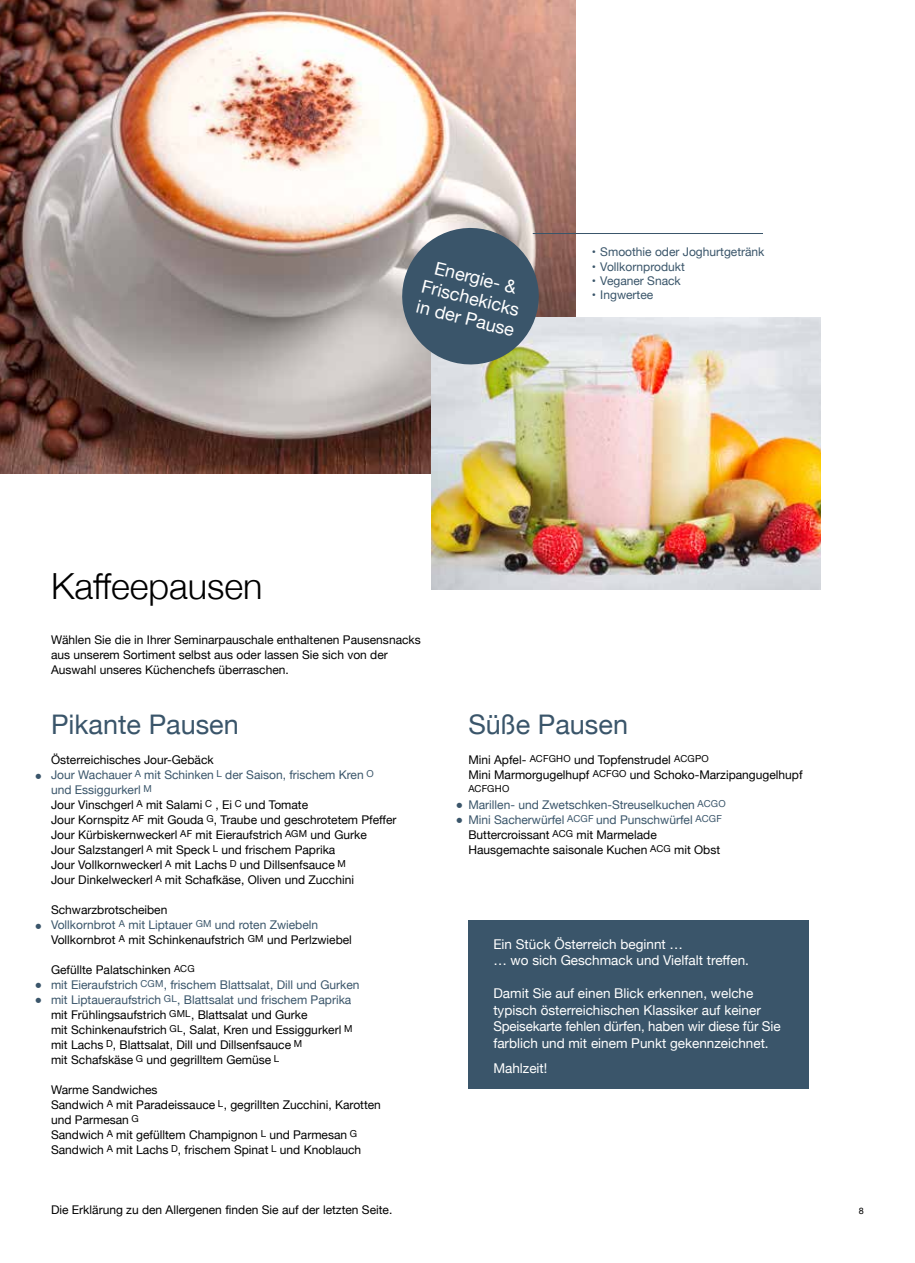
<style>
.page{position:relative;width:915px;height:1263px;background:#fff}
.page>*{position:absolute;margin:0;border:0;box-sizing:border-box;transform-origin:0 0}
.t1{font:300 36px "Helvetica Neue";color:#000}
.t2{font:27px "Helvetica Neue";color:#3a556a}
.t3{font:18px/21px "Helvetica Neue";color:#fff;text-align:center}
.t4{font:13.5px/16.5px "Helvetica Neue";color:#fff}
.t5{font:12px/15px "Helvetica Neue";color:#000}
.t6{font:12px/15px "Helvetica Neue";color:#3a556a}
.t7{font:9.6px "Helvetica Neue";letter-spacing:.02em;color:#000}
.t8{font:9px "Helvetica Neue";color:#000}
.s1{color:#3a556a}
.s2{color:#000}
</style>
<div class="page">
<img style="left:0;top:0;width:575px;height:474px">
<hr style="left:532px;top:233px;width:230px;height:1px;background:#3a556a">
<img style="left:431px;top:318px;width:389px;height:271px">
<svg style="left:395px;top:221px;width:150px;height:150px"></svg>
<div style="left:467px;top:920px;width:341px;height:169px;background:#3a556a"></div>
<h3 class="t3" style="left:429px;top:256px;width:102px;rotate:14deg">Energie- &amp;<br>Frischekicks in der Pause</h3>
<p class="t6" style="left:591px;top:245px;width:174px">• Smoothie oder Joghurtgetränk</p>
<p class="t6" style="left:591px;top:259px;width:94px">• Vollkornprodukt</p>
<p class="t6" style="left:591px;top:274px;width:90px">• Veganer Snack</p>
<p class="t6" style="left:591px;top:288px;width:63px">• Ingwertee</p>
<h1 class="t1" style="left:51px;top:557px;width:213px">Kaffeepausen</h1>
<p class="t5" style="left:51px;top:633px;width:371px">Wählen Sie die in Ihrer Seminarpauschale enthaltenen Pausensnacks aus unserem Sortiment selbst aus oder lassen Sie sich von der<br>Auswahl unseres Küchenchefs überraschen.</p>
<h2 class="t2" style="left:51px;top:705px;width:189px">Pikante Pausen</h2>
<p class="t5" style="left:51px;top:753px;width:347px">Österreichisches Jour-Gebäck<br><span class="s1">Jour Wachauer</span> <sup>A</sup> <span class="s1">mit Schinken</span> <sup>L</sup> <span class="s1">der Saison, frischem Kren</span> <sup>O </sup><span class="s1">und Essiggurkerl</span> <sup>M<br></sup>Jour Vinschgerl <sup>A</sup> mit Salami <sup>C</sup> , Ei <sup>C</sup> und Tomate<br>Jour Kornspitz <sup>AF</sup> mit Gouda <sup>G</sup>, Traube und geschrotetem Pfeffer Jour Kürbiskernweckerl <sup>AF</sup> mit Eieraufstrich <sup>AGM</sup> und Gurke<br>Jour Salzstangerl <sup>A</sup> mit Speck <sup>L</sup> und frischem Paprika<br>Jour Vollkornweckerl <sup>A</sup> mit Lachs <sup>D</sup> und Dillsenfsauce <sup>M<br></sup>Jour Dinkelweckerl <sup>A</sup> mit Schafkäse, Oliven und Zucchini</p>
<p class="t5" style="left:51px;top:903px;width:302px">Schwarzbrotscheiben<br><span class="s1">Vollkornbrot</span> <sup>A</sup> <span class="s1">mit Liptauer</span> <sup>GM</sup> <span class="s1">und roten Zwiebeln<br></span>Vollkornbrot <sup>A</sup> mit Schinkenaufstrich <sup>GM</sup> und Perlzwiebel</p>
<p class="t5" style="left:51px;top:963px;width:310px">Gefüllte Palatschinken <sup>ACG<br></sup><span class="s1">mit Eieraufstrich</span> <sup>CGM</sup><span class="s1">, frischem Blattsalat, Dill und Gurken mit Liptaueraufstrich</span> <sup>GL</sup><span class="s1">, Blattsalat und frischem Paprika </span>mit Frühlingsaufstrich <sup>GML</sup>, Blattsalat und Gurke<br>mit Schinkenaufstrich <sup>GL</sup>, Salat, Kren und Essiggurkerl <sup>M </sup>mit Lachs <sup>D</sup>, Blattsalat, Dill und Dillsenfsauce <sup>M<br></sup>mit Schafskäse <sup>G</sup> und gegrilltem Gemüse <sup>L</sup></p>
<p class="t5" style="left:51px;top:1083px;width:331px">Warme Sandwiches<br>Sandwich <sup>A</sup> mit Paradeissauce <sup>L</sup>, gegrillten Zucchini, Karotten und Parmesan <sup>G<br></sup>Sandwich <sup>A</sup> mit gefülltem Champignon <sup>L</sup> und Parmesan <sup>G </sup>Sandwich <sup>A</sup> mit Lachs <sup>D</sup>, frischem Spinat <sup>L</sup> und Knoblauch</p>
<h2 class="t2" style="left:468px;top:705px;width:161px">Süße Pausen</h2>
<p class="t5" style="left:468px;top:753px;width:335px">Mini Apfel- <sup>ACFGHO</sup> und Topfenstrudel <sup>ACGPO<br></sup>Mini Marmorgugelhupf <sup>ACFGO</sup> und Schoko-Marzipangugelhupf</p>
<p class="t7" style="left:468px;top:781px;width:42px">ACFGHO</p>
<p class="t6" style="left:468px;top:798px;width:259px">Marillen- und Zwetschken-Streuselkuchen <sup>ACGO </sup>Mini Sacherwürfel <sup>ACGF</sup> und Punschwürfel <sup>ACGF </sup><span class="s2">Buttercroissant</span> <sup>ACG</sup> <span class="s2">mit Marmelade Hausgemachte saisonale Kuchen</span> <sup>ACG</sup> <span class="s2">mit Obst</span></p>
<p class="t4" style="left:493px;top:936px;width:257px">Ein Stück Österreich beginnt …<br>… wo sich Geschmack und Vielfalt treffen.</p>
<p class="t4" style="left:493px;top:986px;width:289px">Damit Sie auf einen Blick erkennen, welche typisch österreichischen Klassiker auf keiner Speisekarte fehlen dürfen, haben wir diese für Sie farblich und mit einem Punkt gekennzeichnet.</p>
<p class="t4" style="left:493px;top:1060px;width:55px">Mahlzeit!</p>
<p class="t5" style="left:51px;top:1203px;width:343px">Die Erklärung zu den Allergenen finden Sie auf der letzten Seite.</p>
<p class="t8" style="left:858px;top:1205px;width:7px">8</p>
</div>
